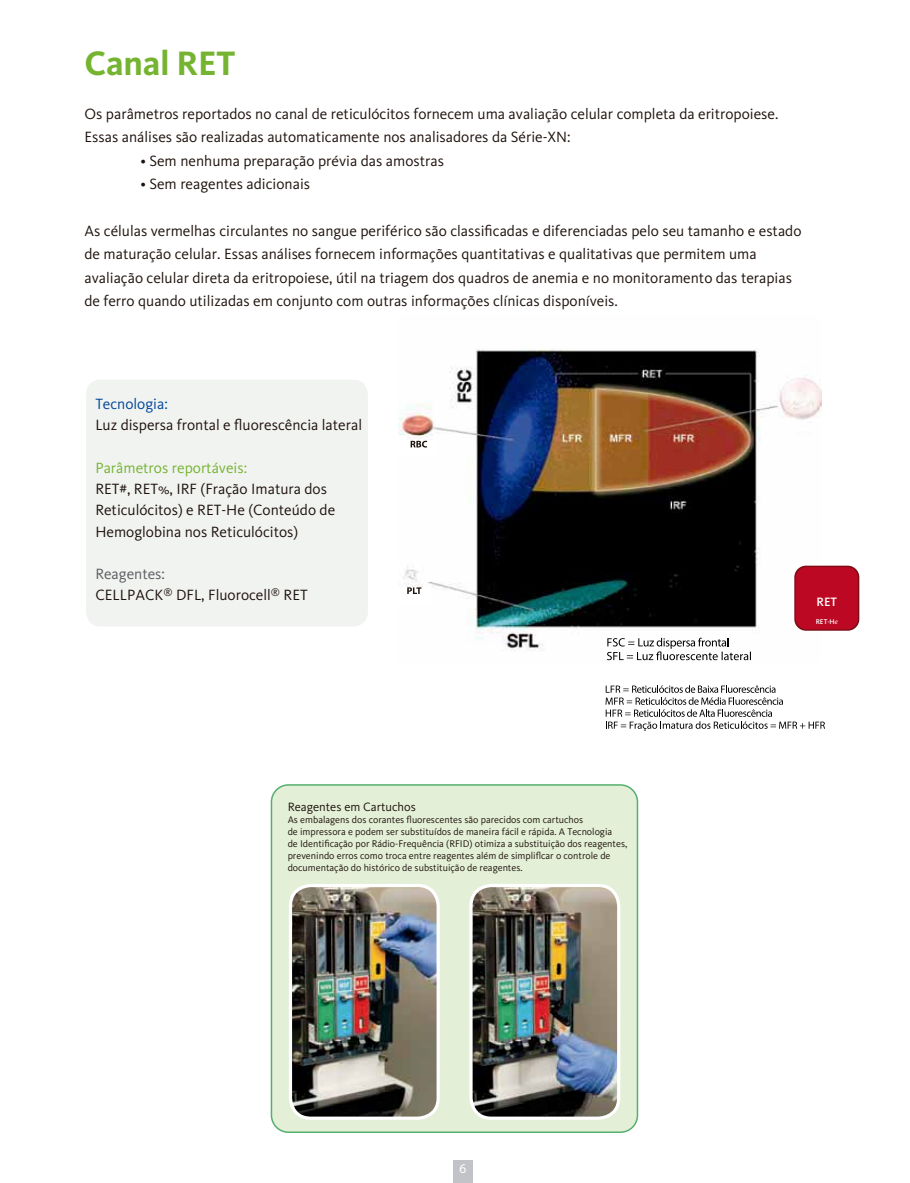
<style>
.page{position:relative;width:910px;height:1183px;background:#fff}
.page>*{position:absolute;margin:0;border:0;box-sizing:border-box;transform-origin:0 0}
.t1{font:700 35.1px "Kievit OT";letter-spacing:-.005em;color:#75b430}
.t2{font:15.45px/23.4px "Kievit Pro";color:#1e120d}
.t3{font:15.45px "Kievit Pro";color:#75b430}
.t4{font:15.45px "Kievit Pro";color:#004698}
.t5{font:13.5px "Myriad Pro";color:#fff}
.t6{font:500 12.6px "Kievit Pro";color:#fff}
.t7{font:12.45px "Kievit Pro";color:#1e120d}
.t8{font:10.05px/12px "Kievit Pro";color:#1e120d}
.t9{font:500 7.2px "Kievit Pro";color:#fff}
.s1{color:#5b5b5f}
.s2{font-weight:400;font-style:italic}
</style>
<div class="page">
<img style="left:398px;top:348px;width:424px;height:313px">
<svg style="left:605px;top:685px;width:220px;height:45px"></svg>
<svg style="left:607px;top:637px;width:144px;height:23px"></svg>
<div style="left:400px;top:440px;width:37px;height:16px;background:#fff"></div>
<svg style="left:411px;top:440px;width:16px;height:7px"></svg>
<div style="left:395px;top:587px;width:37px;height:16px;background:#fff"></div>
<svg style="left:407px;top:587px;width:14px;height:7px"></svg>
<div style="left:86px;top:379px;width:282px;height:247px;background:#f1f3f1;border-radius:15px"></div>
<div style="left:453px;top:1160px;width:20px;height:22px;background:#c1c3c8"></div>
<div style="left:271px;top:784px;width:366px;height:347px;background:#e3efd6;border-radius:17px"></div>
<div style="left:271px;top:784px;width:367px;height:348px;border:2px solid #55af6f;border-radius:17px"></div>
<img style="left:290px;top:887px;width:148px;height:230px">
<div style="left:289px;top:883px;width:151px;height:236px;border:3px solid #fff;border-radius:20px"></div>
<img style="left:473px;top:887px;width:146px;height:230px">
<div style="left:469px;top:883px;width:151px;height:236px;border:3px solid #fff;border-radius:20px"></div>
<svg style="left:794px;top:565px;width:65px;height:65px"></svg>
<div style="left:796px;top:567px;width:62px;height:62px;background:#bc0823;border-radius:11px"></div>
<h1 class="t1" style="left:84px;top:42px;width:152px">Canal RET</h1>
<p class="t2" style="left:84px;top:102px;width:696px">Os parâmetros reportados no canal de reticulócitos fornecem uma avaliação celular completa da eritropoiese.<br>Essas análises são realizadas automaticamente nos analisadores da Série-XN:</p>
<p class="t2" style="left:140px;top:149px;width:305px">• Sem nenhuma preparação prévia das amostras</p>
<p class="t2" style="left:140px;top:172px;width:171px">• Sem reagentes adicionais</p>
<p class="t2" style="left:84px;top:219px;width:718px">As células vermelhas circulantes no sangue periférico são classificadas e diferenciadas pelo seu tamanho e estado de maturação celular. Essas análises fornecem informações quantitativas e qualitativas que permitem uma avaliação celular direta da eritropoiese, útil na triagem dos quadros de anemia e no monitoramento das terapias de ferro quando utilizadas em conjunto com outras informações clínicas disponíveis.</p>
<p class="t4" style="left:95px;top:394px;width:74px">Tecnologia:</p>
<p class="t2" style="left:95px;top:413px;width:268px">Luz dispersa frontal e fluorescência lateral</p>
<p class="t3" style="left:95px;top:458px;width:153px">Parâmetros reportáveis:</p>
<p class="t2" style="left:95px;top:478px;width:241px;line-height:21.3px">RET#, RET%, IRF (Fração Imatura dos<br>Reticulócitos) e RET-He (Conteúdo de<br>Hemoglobina nos Reticulócitos)</p>
<p class="t2" style="left:95px;top:563px;width:214px;line-height:21.3px"><span class="s1">Reagentes:<br></span>CELLPACK<sup>®</sup> DFL, Fluorocell<sup>®</sup> RET</p>
<p class="t6" style="left:816px;top:594px;width:22px">RET</p>
<p class="t9" style="left:816px;top:616px;width:24px">RET-H<span class="s2">e</span></p>
<p class="t7" style="left:288px;top:799px;width:130px">Reagentes em Cartuchos</p>
<p class="t8" style="left:288px;top:813px;width:341px">As embalagens dos corantes fluorescentes são parecidos com cartuchos<br>de impressora e podem ser substituídos de maneira fácil e rápida. A Tecnologia<br>de Identificação por Rádio-Frequência (RFID) otimiza a substituição dos reagentes, prevenindo erros como troca entre reagentes além de simpliflcar o controle de documentação do histórico de substituição de reagentes.</p>
<p class="t5" style="left:459px;top:1159px;width:8px">6</p>
</div>
